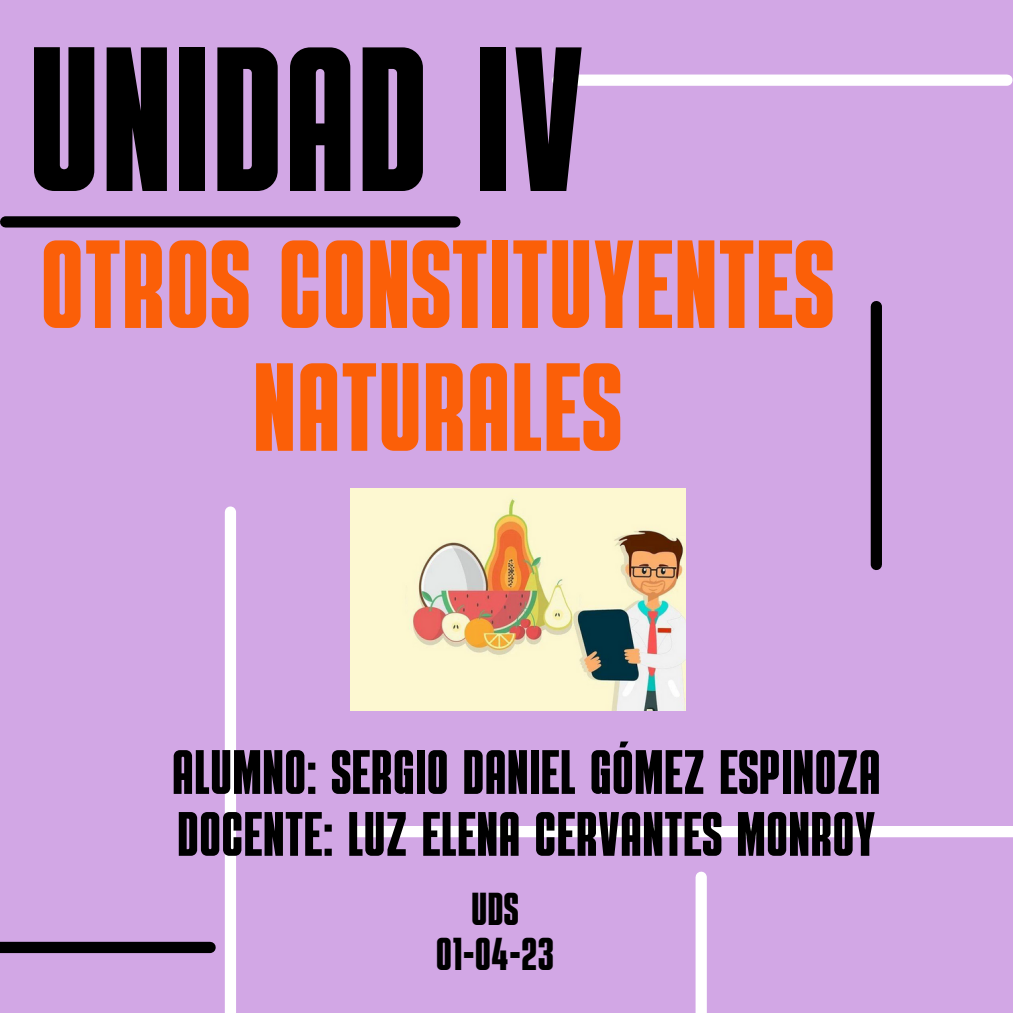
<style>
.page{position:relative;width:1013px;height:1013px;background:#fff}
.page>*{position:absolute;margin:0;border:0;box-sizing:border-box;transform-origin:0 0}
.t1{font:205px "Alpha";color:#000}
.t2{font:125px/122.8px "Alpha";color:#fb5f08;text-align:center}
.t3{font:62.5px/61.9px "Alpha";color:#000}
.t4{font:46px/45px "Alpha";color:#000;text-align:center}
</style>
<div class="page">
<div style="left:0;top:0;width:1012px;height:1012px;background:#d2a7e5"></div>
<div style="left:557px;top:74px;width:450px;height:12px;background:#fff"></div>
<div style="left:356px;top:826px;width:656px;height:11px;background:#fff"></div>
<div style="left:0;top:941px;width:210px;height:12px;background:#000"></div>
<div style="left:6px;top:216px;width:449px;height:11px;background:#000"></div>
<div style="left:225px;top:512px;width:11px;height:500px;background:#fff"></div>
<div style="left:695px;top:877px;width:11px;height:135px;background:#fff"></div>
<div style="left:870px;top:306px;width:12px;height:258px;background:#000"></div>
<img style="left:350px;top:488px;width:335px;height:222px">
<h1 class="t1" style="left:28px;top:27px;width:558px">UNIDAD IV</h1>
<h2 class="t2" style="left:40px;top:229px;width:795px">OTROS CONSTITUYENTES<br>NATURALES</h2>
<p class="t3" style="left:172px;top:744px;width:710px">ALUMNO: SERGIO DANIEL GÓMEZ ESPINOZA<br>DOCENTE: LUZ ELENA CERVANTES MONROY</p>
<p class="t4" style="left:436px;top:889px;width:120px">UDS<br>01-04-23</p>
</div>
